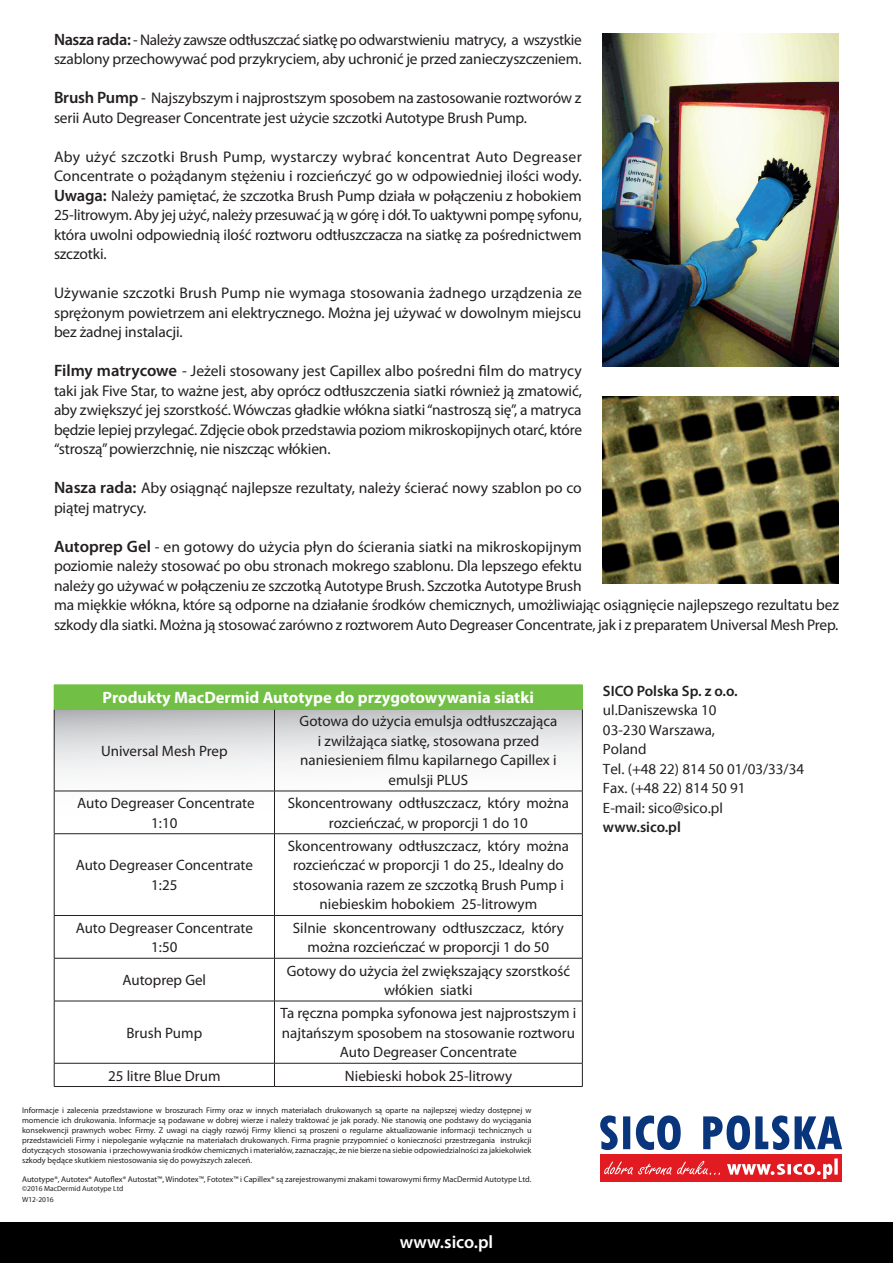
<style>
.page{position:relative;width:893px;height:1263px;background:#fff}
.page>*{position:absolute;margin:0;border:0;box-sizing:border-box;transform-origin:0 0}
.t1{font:600 18px "Myriad Pro";color:#fff}
.Table_body_subheads{font:700 16.5px "Myriad Pro";color:#fff}
.t2{font:15.45px/19.5px "Myriad Pro";letter-spacing:-.01em;color:#231f20}
.Table_r_left_10_13_S{font:15px/19.5px "Myriad Pro";color:#231f20;text-align:center}
.t3{font:15px "Myriad";color:#231f20}
.t4{font:600 15px "Myriad Pro";color:#231f20}
.t5{font:8.25px/9.9px "Myriad Pro";color:#231f20;text-align:justify}
.t6{font:7.5px "Myriad";color:#231f20}
.s1{font-weight:600;font-size:16.5px}
</style>
<div class="page">
<div style="left:0;top:1223px;width:893px;height:40px;background:#000"></div>
<svg style="left:55px;top:710px;width:527px;height:139px"></svg>
<div style="left:54px;top:685px;width:528px;height:24px;background:#71bf44"></div>
<hr style="left:54px;top:791px;width:220px;height:1px;background:#231f20">
<hr style="left:274px;top:791px;width:309px;height:1px;background:#231f20">
<hr style="left:54px;top:833px;width:220px;height:1px;background:#231f20">
<hr style="left:274px;top:833px;width:309px;height:1px;background:#231f20">
<hr style="left:54px;top:915px;width:220px;height:1px;background:#231f20">
<hr style="left:274px;top:915px;width:309px;height:1px;background:#231f20">
<hr style="left:54px;top:958px;width:220px;height:1px;background:#231f20">
<hr style="left:274px;top:958px;width:309px;height:1px;background:#231f20">
<hr style="left:54px;top:1001px;width:220px;height:1px;background:#231f20">
<hr style="left:274px;top:1001px;width:309px;height:1px;background:#231f20">
<hr style="left:54px;top:1086px;width:220px;height:1px;background:#231f20">
<hr style="left:274px;top:1086px;width:309px;height:1px;background:#231f20">
<hr style="left:54px;top:1063px;width:220px;height:1px;background:#231f20">
<hr style="left:274px;top:1063px;width:309px;height:1px;background:#231f20">
<hr style="left:54px;top:709px;width:1px;height:82px;background:#231f20">
<hr style="left:274px;top:709px;width:1px;height:82px;background:#231f20">
<hr style="left:582px;top:709px;width:1px;height:82px;background:#231f20">
<hr style="left:54px;top:791px;width:1px;height:42px;background:#231f20">
<hr style="left:274px;top:791px;width:1px;height:42px;background:#231f20">
<hr style="left:582px;top:791px;width:1px;height:42px;background:#231f20">
<hr style="left:54px;top:834px;width:1px;height:81px;background:#231f20">
<hr style="left:274px;top:834px;width:1px;height:81px;background:#231f20">
<hr style="left:582px;top:834px;width:1px;height:81px;background:#231f20">
<hr style="left:54px;top:916px;width:1px;height:42px;background:#231f20">
<hr style="left:274px;top:916px;width:1px;height:42px;background:#231f20">
<hr style="left:582px;top:916px;width:1px;height:42px;background:#231f20">
<hr style="left:54px;top:958px;width:1px;height:43px;background:#231f20">
<hr style="left:274px;top:958px;width:1px;height:43px;background:#231f20">
<hr style="left:582px;top:958px;width:1px;height:43px;background:#231f20">
<hr style="left:54px;top:1001px;width:1px;height:62px;background:#231f20">
<hr style="left:274px;top:1001px;width:1px;height:62px;background:#231f20">
<hr style="left:582px;top:1001px;width:1px;height:62px;background:#231f20">
<svg style="left:54px;top:1063px;width:1px;height:23px"></svg>
<svg style="left:274px;top:1063px;width:1px;height:23px"></svg>
<svg style="left:582px;top:1063px;width:1px;height:23px"></svg>
<hr style="left:54px;top:684px;width:220px;height:1px;background:#71bf44">
<hr style="left:274px;top:684px;width:309px;height:1px;background:#71bf44">
<svg style="left:582px;top:685px;width:1px;height:24px"></svg>
<hr style="left:54px;top:709px;width:220px;height:1px;background:#71bf44">
<hr style="left:274px;top:709px;width:309px;height:1px;background:#71bf44">
<img style="left:603px;top:397px;width:235px;height:186px">
<img style="left:603px;top:34px;width:236px;height:333px">
<svg style="left:600px;top:1115px;width:242px;height:35px"></svg>
<div style="left:600px;top:1154px;width:242px;height:28px;background:#e21a21"></div>
<svg style="left:727px;top:1158px;width:111px;height:21px"></svg>
<svg style="left:604px;top:1161px;width:116px;height:14px"></svg>
<p class="t2" style="left:54px;top:30px;width:529px"><span class="s1">Nasza rada:</span> - Należy zawsze odtłuszczać siatkę po odwarstwieniu matrycy, a wszystkie szablony przechowywać pod przykryciem, aby uchronić je przed zanieczyszczeniem.</p>
<p class="t2" style="left:54px;top:88px;width:529px"><span class="s1">Brush Pump</span> - Najszybszym i najprostszym sposobem na zastosowanie roztworów z serii Auto Degreaser Concentrate jest użycie szczotki Autotype Brush Pump.</p>
<p class="t2" style="left:54px;top:147px;width:529px;text-align:justify">Aby użyć szczotki Brush Pump, wystarczy wybrać koncentrat Auto Degreaser Concentrate o pożądanym stężeniu i rozcieńczyć go w odpowiedniej ilości wody.<br><span class="s1">Uwaga:</span> Należy pamiętać, że szczotka Brush Pump działa w połączeniu z hobokiem 25-litrowym. Aby jej użyć, należy przesuwać ją w górę i dół. To uaktywni pompę syfonu, która uwolni odpowiednią ilość roztworu odtłuszczacza na siatkę za pośrednictwem szczotki.</p>
<p class="t2" style="left:54px;top:283px;width:529px;text-align:justify">Używanie szczotki Brush Pump nie wymaga stosowania żadnego urządzenia ze sprężonym powietrzem ani elektrycznego. Można jej używać w dowolnym miejscu bez żadnej instalacji.</p>
<p class="t2" style="left:54px;top:361px;width:529px;text-align:justify"><span class="s1">Filmy matrycowe</span> - Jeżeli stosowany jest Capillex albo pośredni film do matrycy taki jak Five Star, to ważne jest, aby oprócz odtłuszczenia siatki również ją zmatowić, aby zwiększyć jej szorstkość. Wówczas gładkie włókna siatki “nastroszą się”, a matryca będzie lepiej przylegać. Zdjęcie obok przedstawia poziom mikroskopijnych otarć, które “stroszą” powierzchnię, nie niszcząc włókien.</p>
<p class="t2" style="left:54px;top:478px;width:529px"><span class="s1">Nasza rada:</span> Aby osiągnąć najlepsze rezultaty, należy ścierać nowy szablon po co piątej matrycy.</p>
<p class="t2" style="left:54px;top:537px;width:786px"><span class="s1">Autoprep Gel</span> - en gotowy do użycia płyn do ścierania siatki na mikroskopijnym<br>poziomie należy stosować po obu stronach mokrego szablonu. Dla lepszego efektu<br>należy go używać w połączeniu ze szczotką Autotype Brush. Szczotka Autotype Brush<br>ma miękkie włókna, które są odporne na działanie środków chemicznych, umożliwiając osiągnięcie najlepszego rezultatu bez szkody dla siatki. Można ją stosować zarówno z roztworem Auto Degreaser Concentrate, jak i z preparatem Universal Mesh Prep.</p>
<p class="Table_body_subheads" style="left:103px;top:687px;width:433px">Produkty MacDermid Autotype do przygotowywania siatki</p>
<p class="Table_r_left_10_13_S" style="left:101px;top:741px;width:128px">Universal Mesh Prep</p>
<p class="Table_r_left_10_13_S" style="left:300px;top:711px;width:259px">Gotowa do użycia emulsja odtłuszczająca i zwilżająca siatkę, stosowana przed naniesieniem filmu kapilarnego Capillex i emulsji PLUS</p>
<p class="Table_r_left_10_13_S" style="left:77px;top:793px;width:179px">Auto Degreaser Concentrate<br>1:10</p>
<p class="Table_r_left_10_13_S" style="left:288px;top:793px;width:283px">Skoncentrowany odtłuszczacz, który można rozcieńczać, w proporcji 1 do 10</p>
<p class="Table_r_left_10_13_S" style="left:76px;top:855px;width:179px">Auto Degreaser Concentrate<br>1:25</p>
<p class="Table_r_left_10_13_S" style="left:288px;top:836px;width:283px">Skoncentrowany odtłuszczacz, który można rozcieńczać w proporcji 1 do 25., Idealny do stosowania razem ze szczotką Brush Pump i niebieskim hobokiem 25-litrowym</p>
<p class="Table_r_left_10_13_S" style="left:76px;top:918px;width:179px">Auto Degreaser Concentrate<br>1:50</p>
<p class="Table_r_left_10_13_S" style="left:293px;top:918px;width:272px">Silnie skoncentrowany odtłuszczacz, który można rozcieńczać w proporcji 1 do 50</p>
<p class="Table_r_left_10_13_S" style="left:122px;top:970px;width:85px">Autoprep Gel</p>
<p class="Table_r_left_10_13_S" style="left:287px;top:960px;width:285px">Gotowy do użycia żel zwiększający szorstkość włókien siatki</p>
<p class="Table_r_left_10_13_S" style="left:126px;top:1023px;width:77px">Brush Pump</p>
<p class="Table_r_left_10_13_S" style="left:281px;top:1003px;width:297px">Ta ręczna pompka syfonowa jest najprostszym i najtańszym sposobem na stosowanie roztworu<br>Auto Degreaser Concentrate</p>
<p class="Table_r_left_10_13_S" style="left:108px;top:1065px;width:114px">25 litre Blue Drum</p>
<p class="Table_r_left_10_13_S" style="left:345px;top:1065px;width:169px">Niebieski hobok 25-litrowy</p>
<p class="t5" style="left:22px;top:1105px;width:511px">Informacje i zalecenia przedstawione w broszurach Firmy oraz w innych materiałach drukowanych są oparte na najlepszej wiedzy dostępnej w momencie ich drukowania. Informacje są podawane w dobrej wierze i należy traktować je jak porady. Nie stanowią one podstawy do wyciągania konsekwencji prawnych wobec Firmy. Z uwagi na ciągły rozwój Firmy klienci są proszeni o regularne aktualizowanie informacji technicznych u przedstawicieli Firmy i niepoleganie wyłącznie na materiałach drukowanych. Firma pragnie przypomnieć o konieczności przestrzegania instrukcji dotyczących stosowania i przechowywania środków chemicznych i materiałów, zaznaczając, że nie bierze na siebie odpowiedzialności za jakiekolwiek szkody będące skutkiem niestosowania się do powyższych zaleceń.</p>
<p class="t5" style="left:22px;top:1174px;width:511px">Autotype®, Autotex® Autoflex® Autostat™, Windotex™, Fototex™ i Capillex® są zarejestrowanymi znakami towarowymi firmy MacDermid Autotype Ltd.</p>
<p class="t6" style="left:22px;top:1185px;width:103px">©2016 MacDermid Autotype Ltd</p>
<p class="t6" style="left:22px;top:1196px;width:33px">W12-2016</p>
<p class="t1" style="left:400px;top:1230px;width:95px">www.sico.pl</p>
<p class="t4" style="left:603px;top:681px;width:136px">SICO Polska Sp. z o.o.</p>
<p class="t3" style="left:603px;top:703px;width:115px">ul.Daniszewska 10</p>
<p class="t3" style="left:603px;top:722px;width:114px">03-230 Warszawa,</p>
<p class="t3" style="left:603px;top:742px;width:45px">Poland</p>
<p class="t3" style="left:603px;top:761px;width:203px">Tel. (+48 22) 814 50 01/03/33/34</p>
<p class="t3" style="left:603px;top:781px;width:144px">Fax. (+48 22) 814 50 91</p>
<p class="t3" style="left:603px;top:800px;width:122px">E-mail: sico@sico.pl</p>
<p class="t4" style="left:603px;top:818px;width:79px">www.sico.pl</p>
</div>
